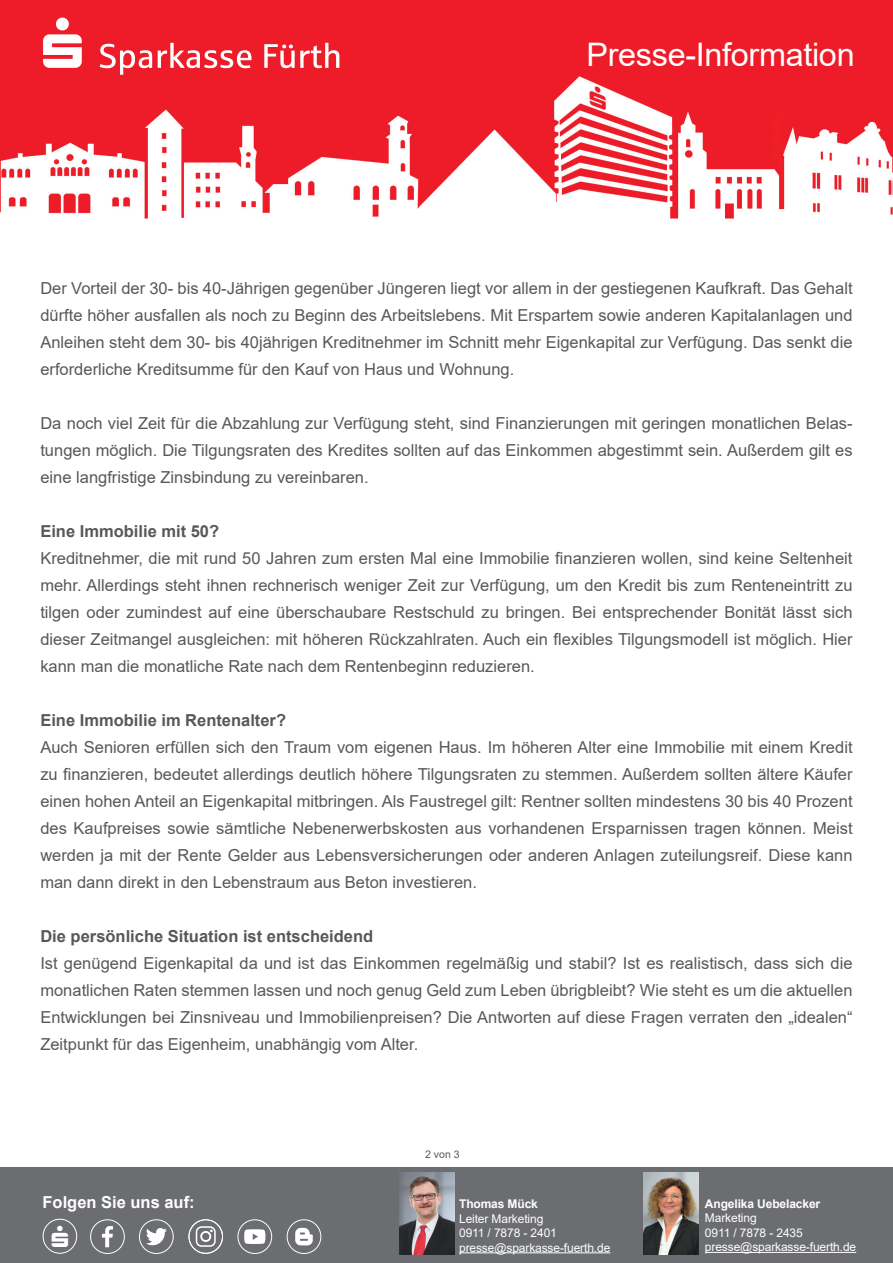
<style>
.page{position:relative;width:893px;height:1263px;background:#fff}
.page>*{position:absolute;margin:0;border:0;box-sizing:border-box;transform-origin:0 0}
.t1{font:32.4px "Arial";letter-spacing:-.01em;color:#fff}
.t2{font:16.5px/27px "Arial";color:#57585a;text-align:justify}
.t3{font:700 16.5px "Arial";color:#57585a}
.t4{font:700 16.5px "Arial";color:#fff}
.t5{font:12px "Arial";letter-spacing:-.01em;color:#fff}
.t6{font:700 12px "Arial";letter-spacing:-.01em;color:#fff}
.t7{font:10.5px "Arial";color:#57585a}
</style>
<div class="page">
<div style="left:0;top:1167px;width:893px;height:96px;background:#6c6d70"></div>
<img style="left:400px;top:1172px;width:55px;height:83px">
<img style="left:643px;top:1172px;width:55px;height:83px">
<hr style="left:459px;top:1252px;width:151px;height:1px;background:#fff">
<hr style="left:705px;top:1252px;width:151px;height:1px;background:#fff">
<div style="left:43px;top:1219px;width:34px;height:34px;border:1px solid #fff;border-radius:50%"></div>
<div style="left:90px;top:1219px;width:35px;height:35px;border:1px solid #fff;border-radius:50%"></div>
<svg style="left:102px;top:1226px;width:11px;height:21px"></svg>
<div style="left:139px;top:1219px;width:35px;height:35px;border:1px solid #fff;border-radius:50%"></div>
<svg style="left:146px;top:1228px;width:21px;height:17px"></svg>
<div style="left:188px;top:1219px;width:35px;height:35px;border:1px solid #fff;border-radius:50%"></div>
<svg style="left:196px;top:1226px;width:20px;height:21px"></svg>
<div style="left:237px;top:1219px;width:35px;height:35px;border:1px solid #fff;border-radius:50%"></div>
<svg style="left:244px;top:1229px;width:21px;height:15px"></svg>
<div style="left:287px;top:1219px;width:34px;height:35px;border:1px solid #fff;border-radius:50%"></div>
<svg style="left:295px;top:1228px;width:18px;height:17px"></svg>
<img style="left:0;top:0;width:893px;height:219px">
<svg style="left:43px;top:18px;width:296px;height:57px"></svg>
<p class="t1" style="left:586px;top:32px;width:270px">Presse-Information</p>
<p class="t2" style="left:40px;top:275px;width:814px">Der Vorteil der 30- bis 40-Jährigen gegenüber Jüngeren liegt vor allem in der gestiegenen Kaufkraft. Das Gehalt dürfte höher ausfallen als noch zu Beginn des Arbeitslebens. Mit Erspartem sowie anderen Kapitalanlagen und Anleihen steht dem 30- bis 40jährigen Kreditnehmer im Schnitt mehr Eigenkapital zur Verfügung. Das senkt die erforderliche Kreditsumme für den Kauf von Haus und Wohnung.</p>
<p class="t2" style="left:40px;top:410px;width:814px">Da noch viel Zeit für die Abzahlung zur Verfügung steht, sind Finanzierungen mit geringen monatlichen Belas&shy;tungen möglich. Die Tilgungsraten des Kredites sollten auf das Einkommen abgestimmt sein. Außerdem gilt es eine langfristige Zinsbindung zu vereinbaren.</p>
<p class="t3" style="left:40px;top:520px;width:180px">Eine Immobilie mit 50?</p>
<p class="t2" style="left:40px;top:545px;width:814px">Kreditnehmer, die mit rund 50 Jahren zum ersten Mal eine Immobilie finanzieren wollen, sind keine Seltenheit mehr. Allerdings steht ihnen rechnerisch weniger Zeit zur Verfügung, um den Kredit bis zum Renteneintritt zu tilgen oder zumindest auf eine überschaubare Restschuld zu bringen. Bei entsprechender Bonität lässt sich dieser Zeitmangel ausgleichen: mit höheren Rückzahlraten. Auch ein flexibles Tilgungsmodell ist möglich. Hier kann man die monatliche Rate nach dem Rentenbeginn reduzieren.</p>
<p class="t3" style="left:40px;top:709px;width:247px">Eine Immobilie im Rentenalter?</p>
<p class="t2" style="left:40px;top:734px;width:814px">Auch Senioren erfüllen sich den Traum vom eigenen Haus. Im höheren Alter eine Immobilie mit einem Kredit zu finanzieren, bedeutet allerdings deutlich höhere Tilgungsraten zu stemmen. Außerdem sollten ältere Käufer einen hohen Anteil an Eigenkapital mitbringen. Als Faustregel gilt: Rentner sollten mindestens 30 bis 40 Prozent des Kaufpreises sowie sämtliche Nebenerwerbskosten aus vorhandenen Ersparnissen tragen können. Meist werden ja mit der Rente Gelder aus Lebensversicherungen oder anderen Anlagen zuteilungsreif. Diese kann man dann direkt in den Lebenstraum aus Beton investieren.</p>
<p class="t3" style="left:40px;top:925px;width:334px">Die persönliche Situation ist entscheidend</p>
<p class="t2" style="left:40px;top:950px;width:814px">Ist genügend Eigenkapital da und ist das Einkommen regelmäßig und stabil? Ist es realistisch, dass sich die monatlichen Raten stemmen lassen und noch genug Geld zum Leben übrigbleibt? Wie steht es um die aktuellen Entwicklungen bei Zinsniveau und Immobilienpreisen? Die Antworten auf diese Fragen verraten den „idealen“ Zeitpunkt für das Eigenheim, unabhängig vom Alter.</p>
<p class="t4" style="left:43px;top:1190px;width:154px">Folgen Sie uns auf:</p>
<p class="t7" style="left:425px;top:1147px;width:36px">2 von 3</p>
<p class="t6" style="left:459px;top:1196px;width:80px">Thomas Mück</p>
<p class="t5" style="left:459px;top:1210px;width:86px">Leiter Marketing</p>
<p class="t5" style="left:459px;top:1225px;width:99px">0911 / 7878 - 2401</p>
<p class="t5" style="left:459px;top:1239px;width:153px">presse@sparkasse-fuerth.de</p>
<p class="t6" style="left:705px;top:1195px;width:117px">Angelika Uebelacker</p>
<p class="t5" style="left:705px;top:1210px;width:53px">Marketing</p>
<p class="t5" style="left:705px;top:1224px;width:99px">0911 / 7878 - 2435</p>
<p class="t5" style="left:705px;top:1239px;width:153px">presse@sparkasse-fuerth.de</p>
</div>
